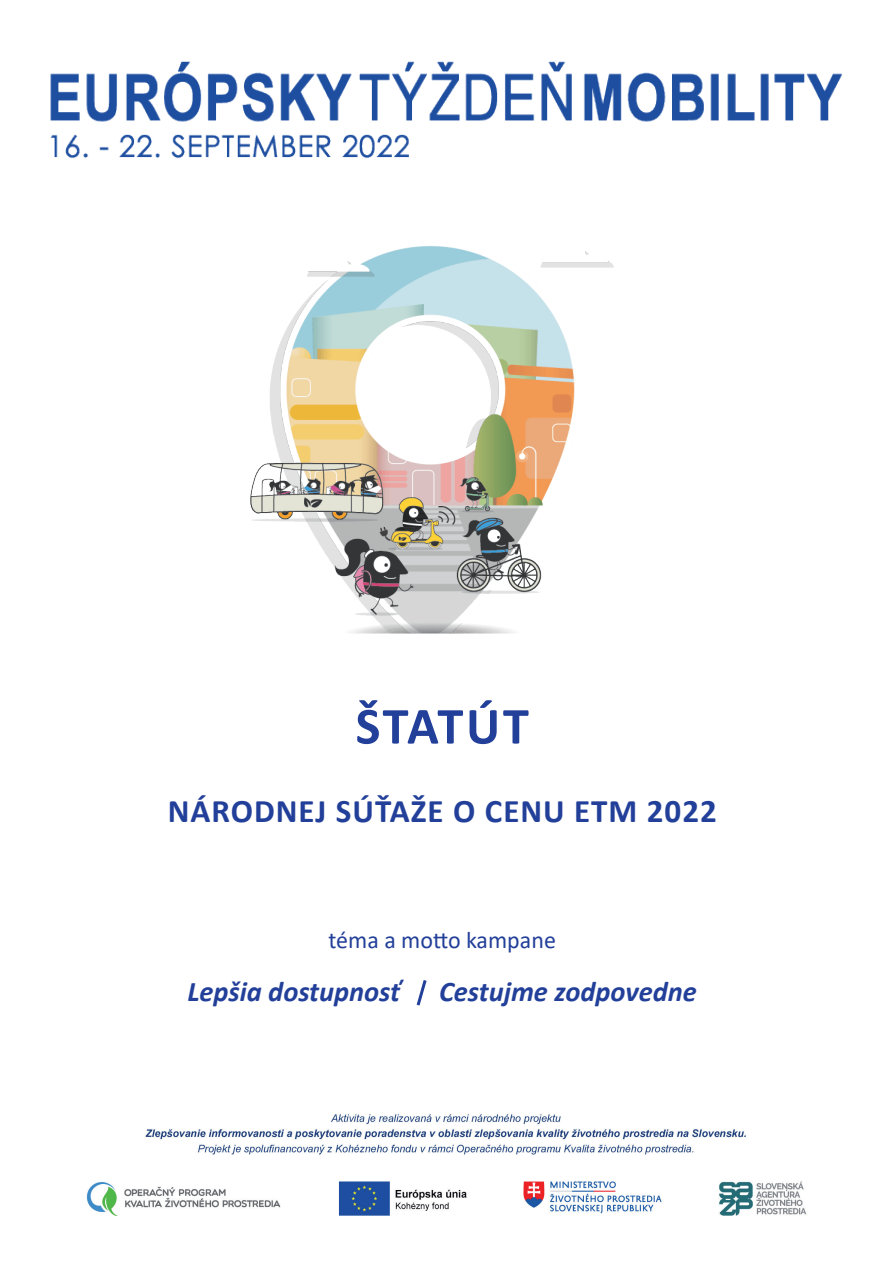
<style>
.page{position:relative;width:893px;height:1263px;background:#fff}
.page>*{position:absolute;margin:0;border:0;box-sizing:border-box;transform-origin:0 0}
.nadpis_H1{font:700 52.5px "Calibri";letter-spacing:.04em;color:#223f99}
.nadpis_H1-2{font:700 33px "Calibri";letter-spacing:.03em;color:#223f99}
.motto_kamapen{font:italic 700 28.5px "Calibri";color:#223f99}
.motto_kamapen-2{font:24px "Calibri";color:#223f99}
</style>
<div class="page">
<img style="left:50px;top:61px;width:793px;height:98px">
<img style="left:86px;top:1114px;width:721px;height:102px">
<img style="left:250px;top:246px;width:364px;height:388px">
<svg style="left:416px;top:980px;width:11px;height:26px"></svg>
<h1 class="nadpis_H1" style="left:356px;top:689px;width:175px">ŠTATÚT</h1>
<h1 class="nadpis_H1-2" style="left:168px;top:788px;width:551px">NÁRODNEJ SÚŤAŽE O CENU ETM 2022</h1>
<h2 class="motto_kamapen-2" style="left:328px;top:924px;width:229px">téma a motto kampane</h2>
<h2 class="motto_kamapen" style="left:188px;top:971px;width:214px">Lepšia dostupnosť</h2>
<h2 class="motto_kamapen" style="left:439px;top:971px;width:259px">Cestujme zodpovedne</h2>
</div>
